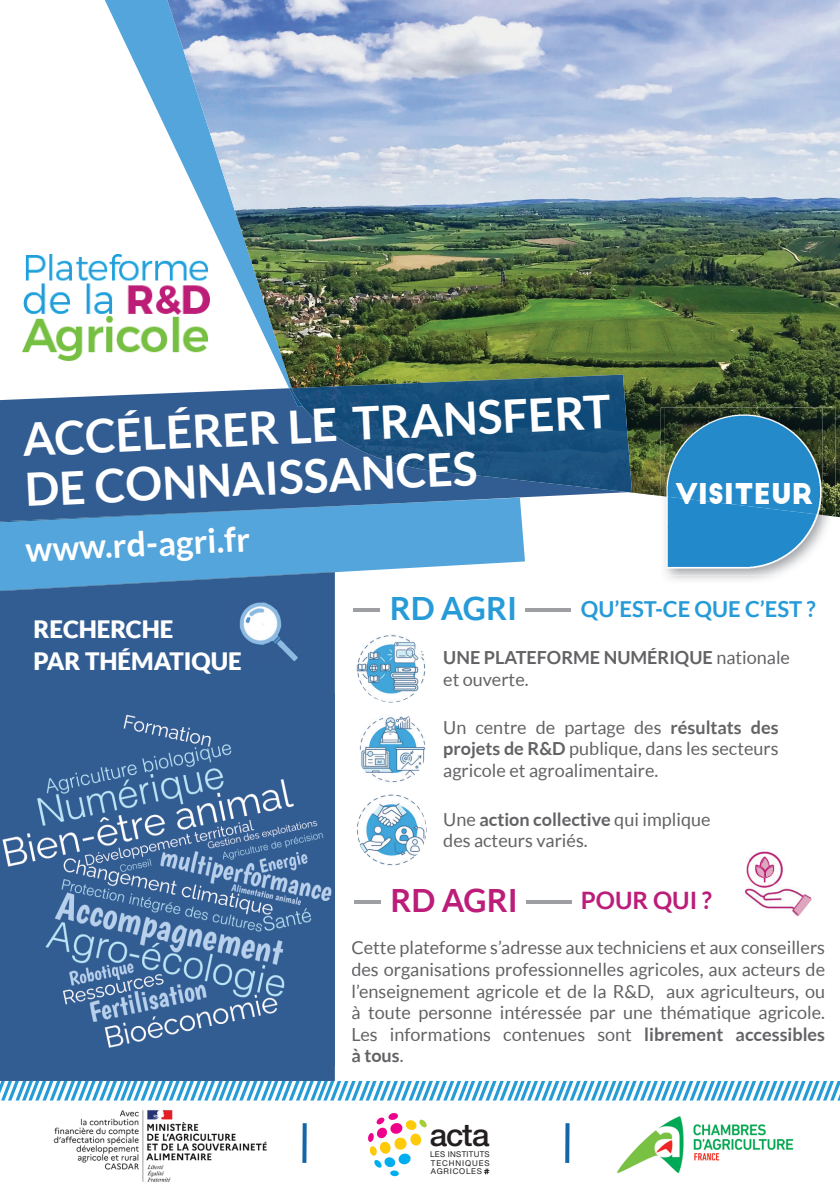
<style>
.page{position:relative;width:840px;height:1191px;background:#fff}
.page>*{position:absolute;margin:0;border:0;box-sizing:border-box;transform-origin:0 0}
.t1{font:700 46px/49.8px "Lato";color:#fff}
.t2{font:700 34px "Lato";color:#fff}
.t3{font:700 32px "Lato";color:#279bd7}
.t4{font:700 32px "Lato";color:#bb1d79}
.t5{font:500 31.4px "Helvetica Neue LT Std";color:#231f20}
.t6{font:28px "Big John";color:#fff}
.t7{font:900 24px/32px "Lato";color:#fff}
.t8{font:700 24px "Lato";color:#bb1d79}
.t9{font:700 22px "Lato";color:#279bd7}
.t10{font:18px/21.6px "Lato";color:#636366;text-align:justify}
.t11{font:700 18px/21.6px "Lato";color:#636366}
.t12{font:8px/8.6px "Helvetica Neue LT Std";letter-spacing:.095em;color:#231f20;text-align:justify}
.s1{font-weight:400}
.s2{font-weight:700}
</style>
<div class="page">
<svg style="left:105px;top:0;width:62px;height:131px"></svg>
<img style="left:23px;top:254px;width:144px;height:107px">
<svg style="left:0;top:521px;width:524px;height:69px;background:#6cb2e0"></svg>
<div style="left:0;top:591px;width:334px;height:490px;background:#325d92"></div>
<svg style="left:0;top:571px;width:334px;height:20px;background:#4483b7"></svg>
<svg style="left:0;top:1081px;width:839px;height:19px"></svg>
<svg style="left:302px;top:1123px;width:4px;height:40px"></svg>
<svg style="left:565px;top:1123px;width:4px;height:40px"></svg>
<img style="left:236px;top:600px;width:64px;height:62px">
<img style="left:167px;top:0;width:672px;height:517px">
<svg style="left:0;top:388px;width:627px;height:133px;background:#4a73a2"></svg>
<svg style="left:289px;top:388px;width:2px;height:19px"></svg>
<svg style="left:0;top:503px;width:402px;height:19px;background:#4381b6"></svg>
<img style="left:291px;top:374px;width:340px;height:118px">
<hr style="left:352px;top:609px;width:27px;height:3px;background:#9d9fa2">
<img style="left:356px;top:633px;width:70px;height:69px;border-radius:35px">
<img style="left:359px;top:716px;width:66px;height:67px">
<img style="left:357px;top:794px;width:69px;height:72px">
<img style="left:744px;top:851px;width:68px;height:58px">
<img style="left:756px;top:858px;width:17px;height:19px">
<img style="left:792px;top:895px;width:19px;height:21px">
<hr style="left:525px;top:609px;width:45px;height:3px;background:#9d9fa2">
<hr style="left:353px;top:900px;width:27px;height:3px;background:#9d9fa2">
<hr style="left:526px;top:900px;width:45px;height:3px;background:#9d9fa2">
<img style="left:660px;top:516px;width:175px;height:64px">
<img style="left:660px;top:407px;width:175px;height:109px">
<img style="left:663px;top:515px;width:158px;height:60px">
<img style="left:663px;top:407px;width:158px;height:108px">
<img style="left:617px;top:1116px;width:177px;height:58px">
<svg style="left:483px;top:1168px;width:6px;height:6px"></svg>
<svg style="left:369px;top:1113px;width:58px;height:63px"></svg>
<img style="left:53px;top:1110px;width:214px;height:72px">
<img style="left:0;top:693px;width:335px;height:372px">
<h1 class="t1" style="left:21px;top:415px;width:590px;rotate:-3deg">ACCÉLÉRER LE TRANSFERT<br>DE CONNAISSANCES</h1>
<h2 class="t2" style="left:24px;top:530px;width:226px;rotate:-3deg">www.rd-agri.fr</h2>
<h3 class="t6" style="left:675px;top:481px;width:139px">VISITEUR</h3>
<h3 class="t7" style="left:33px;top:613px;width:210px">RECHERCHE<br>PAR THÉMATIQUE</h3>
<h3 class="t3" style="left:389px;top:590px;width:129px">RD AGRI</h3>
<p class="t9" style="left:580px;top:596px;width:236px">QU’EST-CE QUE C’EST ?</p>
<p class="t11" style="left:443px;top:646px;width:348px">UNE PLATEFORME NUMÉRIQUE <span class="s1">nationale et ouverte.</span></p>
<p class="t10" style="left:443px;top:716px;width:337px">Un centre de partage des <span class="s2">résultats des projets de R&amp;D</span> publique, dans les secteurs agricole et agroalimentaire.</p>
<p class="t10" style="left:443px;top:808px;width:269px">Une <span class="s2">action collective</span> qui implique des acteurs variés.</p>
<h3 class="t4" style="left:390px;top:881px;width:129px">RD AGRI</h3>
<h3 class="t8" style="left:580px;top:887px;width:132px">POUR QUI ?</h3>
<p class="t10" style="left:351px;top:937px;width:475px">Cette plateforme s’adresse aux techniciens et aux conseillers des organisations professionnelles agricoles, aux acteurs de l’enseignement agricole et de la R&amp;D, aux agriculteurs, ou à toute personne intéressée par une thématique agricole.<br>Les informations contenues sont <span class="s2">librement accessibles à tous</span>.</p>
<h3 class="t5" style="left:429px;top:1115px;width:61px">acta</h3>
<p class="t12" style="left:430px;top:1149px;width:61px">LES INSTITUTS TECHNIQUES AGRICOLES</p>
</div>
